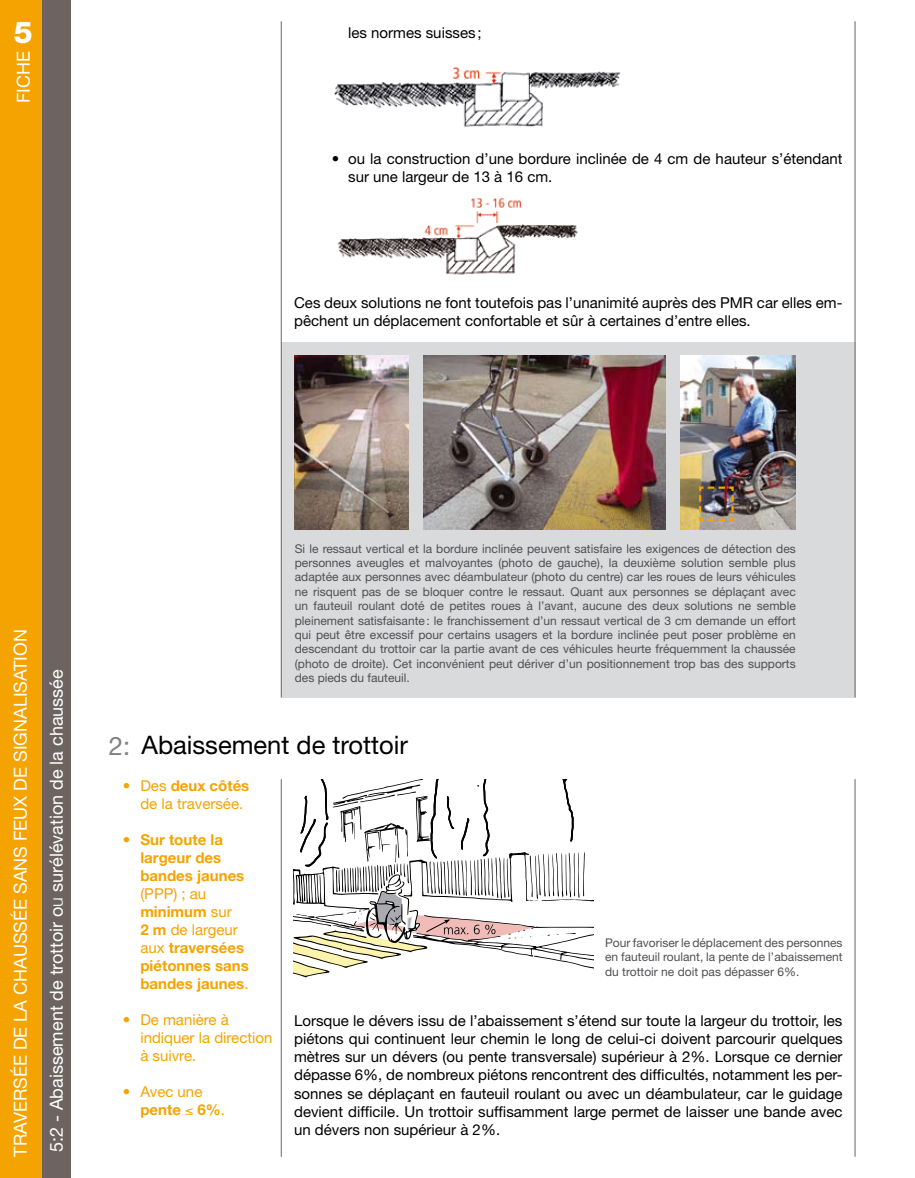
<style>
.page{position:relative;width:915px;height:1178px;background:#fff}
.page>*{position:absolute;margin:0;border:0;box-sizing:border-box;transform-origin:0 0}
.t1{font:800 30px "Helvetica Neue";color:#fff}
.t2{font:25.5px "Helvetica Neue";color:#000}
.t3{font:18px "Helvetica Neue";color:#fff}
.t4{font:15px/18px "Helvetica Neue";color:#000}
.t5{font:700 15px/18px "Helvetica Neue";color:#f5a300}
.t6{font:15px/18px "Helvetica Neue";color:#f5a300}
.t7{font:12px/14.4px "Helvetica Neue";color:#504f53;text-align:justify}
.s1{font-weight:300}
.s2{color:#818084}
.s3{font-weight:700}
.s4{font-weight:400}
</style>
<div class="page">
<div style="left:41px;top:0;width:29px;height:1178px;background:#6d6461"></div>
<div style="left:0;top:0;width:42px;height:1178px;background:#f5a300"></div>
<img style="left:335px;top:67px;width:285px;height:60px">
<img style="left:337px;top:198px;width:241px;height:77px">
<svg style="left:293px;top:779px;width:300px;height:199px"></svg>
<svg style="left:293px;top:885px;width:241px;height:92px"></svg>
<div style="left:281px;top:342px;width:574px;height:355px;background:#d8dadc"></div>
<img style="left:294px;top:355px;width:114px;height:174px">
<img style="left:423px;top:355px;width:242px;height:174px">
<img style="left:680px;top:355px;width:114px;height:174px">
<svg style="left:697px;top:485px;width:37px;height:37px"></svg>
<hr style="left:281px;top:21px;width:1px;height:676px;background:#6d6461">
<hr style="left:854px;top:21px;width:1px;height:676px;background:#6d6461">
<hr style="left:281px;top:779px;width:1px;height:378px;background:#6d6461">
<hr style="left:854px;top:779px;width:1px;height:378px;background:#6d6461">
<h1 class="t1" style="left:14px;top:15px;width:20px">5</h1>
<h3 class="t3" style="left:13px;top:103px;width:53px;rotate:-90deg">FICHE</h3>
<p class="t4" style="left:348px;top:23px;width:135px">les normes suisses ;</p>
<p class="t4" style="left:348px;top:149px;width:495px;text-indent:-16px">• ou la construction d’une bordure inclinée de 4 cm de hauteur s’étendant sur une largeur de 13 à 16 cm.</p>
<p class="t4" style="left:294px;top:293px;width:549px">Ces deux solutions ne font toutefois pas l’unanimité auprès des PMR car elles em&shy;pêchent un déplacement confortable et sûr à certaines d’entre elles.</p>
<h3 class="t3" style="left:10px;top:1157px;width:529px;rotate:-90deg">TRAVERSÉE DE LA CHAUSSÉE SANS FEUX DE SIGNALISATION</h3>
<h3 class="t3" style="left:46px;top:1152px;width:484px;rotate:-90deg">5:2 - Abaissement de trottoir o<span class="s1">u</span> surélévation de la chaussée</h3>
<p class="t7" style="left:295px;top:541px;width:502px">Si le ressaut vertical et la bordure inclinée peuvent satisfaire les exigences de détection des personnes aveugles et malvoyantes (photo de gauche), la deuxième solution semble plus adaptée aux personnes avec déambulateur (photo du centre) car les roues de leurs véhicules ne risquent pas de se bloquer contre le ressaut. Quant aux personnes se déplaçant avec un fauteuil roulant doté de petites roues à l’avant, aucune des deux solutions ne semble pleinement satisfaisante: le franchissement d’un ressaut vertical de 3 cm demande un effort qui peut être excessif pour certains usagers et la bordure inclinée peut poser problème en descendant du trottoir car la partie avant de ces véhicules heurte fréquemment la chaussée (photo de droite). Cet inconvénient peut dériver d’un positionnement trop bas des supports des pieds du fauteuil.</p>
<h2 class="t2" style="left:109px;top:730px;width:300px"><span class="s2">2:</span> Abaissement de trottoir</h2>
<p class="t6" style="left:123px;top:776px;width:9px">•</p>
<p class="t6" style="left:123px;top:830px;width:9px">•</p>
<p class="t6" style="left:123px;top:1010px;width:9px">•</p>
<p class="t6" style="left:123px;top:1082px;width:9px">•</p>
<p class="t6" style="left:140px;top:776px;width:110px">Des <span class="s3">deux côtés </span>de la traversée.</p>
<p class="t5" style="left:140px;top:830px;width:105px">Sur toute la largeur des bandes jaunes</p>
<p class="t5" style="left:140px;top:884px;width:110px"><span class="s4">(PPP) ; au </span>minimum <span class="s4">sur<br></span>2 m <span class="s4">de largeur aux</span> traversées piétonnes sans bandes jaunes<span class="s4">.</span></p>
<p class="t6" style="left:140px;top:1010px;width:133px">De manière à indiquer la direction à suivre.</p>
<p class="t6" style="left:140px;top:1082px;width:86px">Avec une <span class="s3">pente</span> ≤ <span class="s3">6%</span>.</p>
<p class="t7" style="left:605px;top:935px;width:239px">Pour favoriser le déplacement des personnes en fauteuil roulant, la pente de l’abaissement du trottoir ne doit pas dépasser 6%.</p>
<p class="t4" style="left:294px;top:1012px;width:550px;text-align:justify">Lorsque le dévers issu de l’abaissement s’étend sur toute la largeur du trottoir, les piétons qui continuent leur chemin le long de celui-ci doivent parcourir quelques mètres sur un dévers (ou pente transversale) supérieur à 2%. Lorsque ce dernier dépasse 6%, de nombreux piétons rencontrent des difficultés, notamment les per&shy;sonnes se déplaçant en fauteuil roulant ou avec un déambulateur, car le guidage devient difficile. Un trottoir suffisamment large permet de laisser une bande avec un dévers non supérieur à 2%.</p>
</div>
